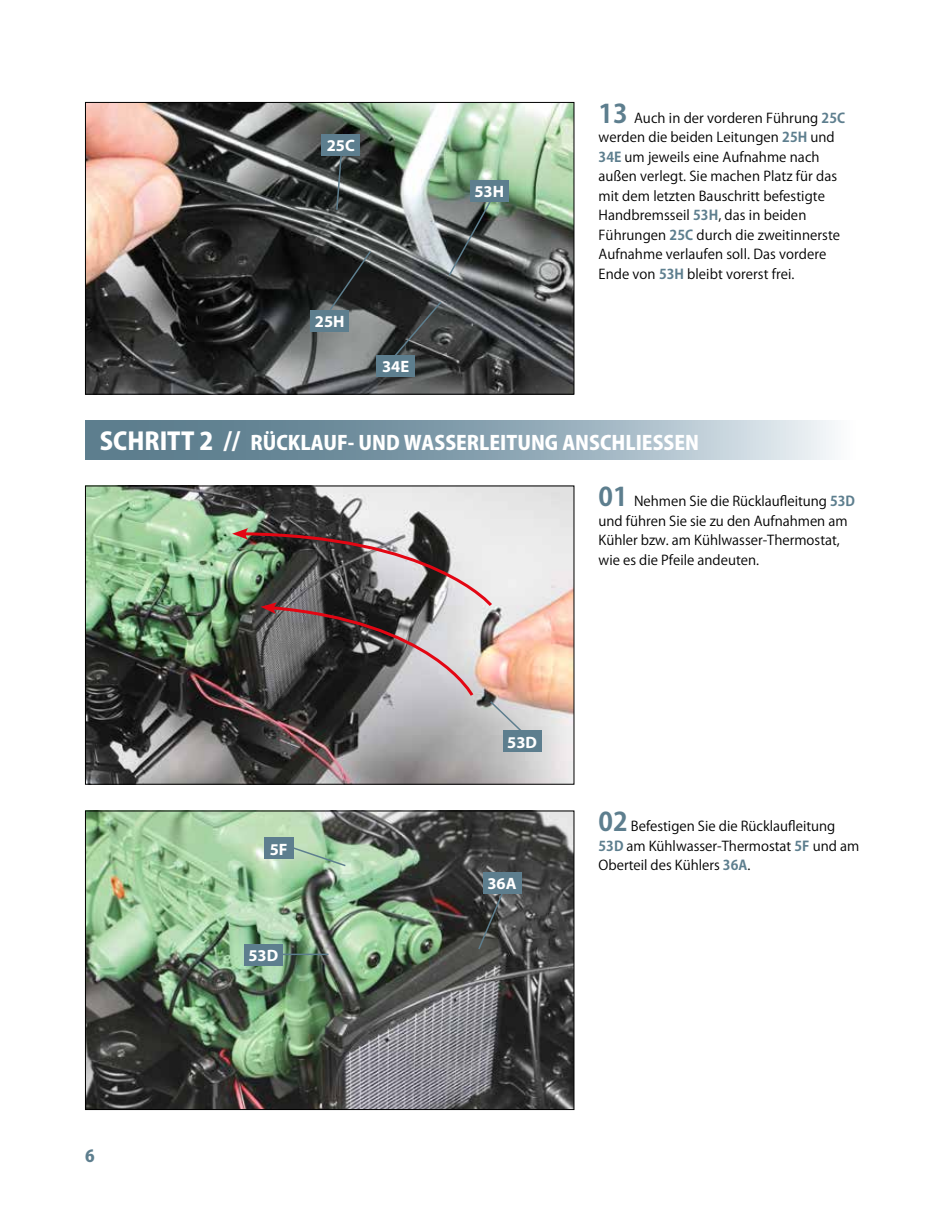
<style>
.page{position:relative;width:936px;height:1212px;background:#fff}
.page>*{position:absolute;margin:0;border:0;box-sizing:border-box;transform-origin:0 0}
.t1{font:800 19.5px "Koz Go Pro";color:#fff}
.t2{font:700 16.5px "Myriad Pro";color:#fff}
.t3{font:800 16.5px "Koz Go Pro";color:#5d7e8e}
.t4{font:13.5px/19.5px "Koz Go Pro";letter-spacing:.005em;color:#000}
.s1{font-weight:700;font-size:25.5px;color:#5d7e8e}
.s2{font-weight:700;color:#5d7e8e}
.s3{font-size:24px}
</style>
<div class="page">
<svg style="left:85px;top:421px;width:750px;height:39px;background:#8ea6b3"></svg>
<img style="left:87px;top:488px;width:485px;height:294px">
<div style="left:85px;top:486px;width:489px;height:298px;border:1px solid #000"></div>
<img style="left:87px;top:812px;width:485px;height:296px">
<div style="left:85px;top:810px;width:489px;height:300px;border:1px solid #000"></div>
<hr style="left:264px;top:953px;width:64px;height:2px;background:#5d7e8e">
<div style="left:244px;top:944px;width:38px;height:21px;background:#5d7e8e"></div>
<div style="left:503px;top:731px;width:38px;height:21px;background:#5d7e8e"></div>
<svg style="left:282px;top:843px;width:65px;height:24px"></svg>
<div style="left:264px;top:838px;width:29px;height:21px;background:#5d7e8e"></div>
<svg style="left:477px;top:887px;width:29px;height:64px;background:#484a49"></svg>
<div style="left:483px;top:873px;width:38px;height:21px;background:#5d7e8e"></div>
<img style="left:87px;top:104px;width:485px;height:289px">
<div style="left:85px;top:102px;width:489px;height:293px;border:1px solid #000"></div>
<svg style="left:447px;top:195px;width:47px;height:83px;background:#59605e"></svg>
<div style="left:470px;top:180px;width:38px;height:21px;background:#5d7e8e"></div>
<svg style="left:335px;top:156px;width:8px;height:55px"></svg>
<div style="left:321px;top:135px;width:39px;height:21px;background:#5d7e8e"></div>
<svg style="left:328px;top:249px;width:44px;height:63px;background:#282a2a"></svg>
<div style="left:310px;top:310px;width:39px;height:21px;background:#5d7e8e"></div>
<svg style="left:392px;top:300px;width:51px;height:59px;background:#353838"></svg>
<div style="left:376px;top:355px;width:39px;height:21px;background:#5d7e8e"></div>
<img style="left:232px;top:528px;width:302px;height:216px">
<p class="t2" style="left:327px;top:135px;width:30px">25C</p>
<p class="t2" style="left:315px;top:311px;width:31px">25H</p>
<p class="t2" style="left:382px;top:355px;width:29px">34E</p>
<p class="t2" style="left:474px;top:181px;width:31px">53H</p>
<p class="t4" style="left:598px;top:108px;width:248px"><span class="s1">13</span> Auch in der vorderen Führung <span class="s2">25C </span>werden die beiden Leitungen <span class="s2">25H</span> und <span class="s2">34E</span> um jeweils eine Aufnahme nach außen verlegt. Sie machen Platz für das mit dem letzten Bauschritt befestigte Handbremsseil <span class="s2">53H</span>, das in beiden Führungen <span class="s2">25C</span> durch die zweitinnerste Aufnahme verlaufen soll. Das vordere Ende von <span class="s2">53H</span> bleibt vorerst frei.</p>
<h1 class="t1" style="left:100px;top:430px;width:600px"><span class="s3">SCHRITT 2 //</span> RÜCKLAUF- UND WASSERLEITUNG ANSCHLIESSEN</h1>
<p class="t4" style="left:598px;top:492px;width:258px"><span class="s1">01</span> Nehmen Sie die Rücklaufleitung <span class="s2">53D </span>und führen Sie sie zu den Aufnahmen am Kühler bzw. am Kühlwasser-Thermostat, wie es die Pfeile andeuten.</p>
<p class="t3" style="left:85px;top:1145px;width:11px">6</p>
<p class="t2" style="left:270px;top:838px;width:19px">5F</p>
<p class="t2" style="left:248px;top:944px;width:31px">53D</p>
<p class="t2" style="left:507px;top:731px;width:31px">53D</p>
<p class="t2" style="left:487px;top:873px;width:31px">36A</p>
<p class="t4" style="left:598px;top:817px;width:262px"><span class="s1">02</span> Befestigen Sie die Rücklaufleitung<br><span class="s2">53D</span> am Kühlwasser-Thermostat <span class="s2">5F</span> und am<br>Oberteil des Kühlers <span class="s2">36A</span>.</p>
</div>
